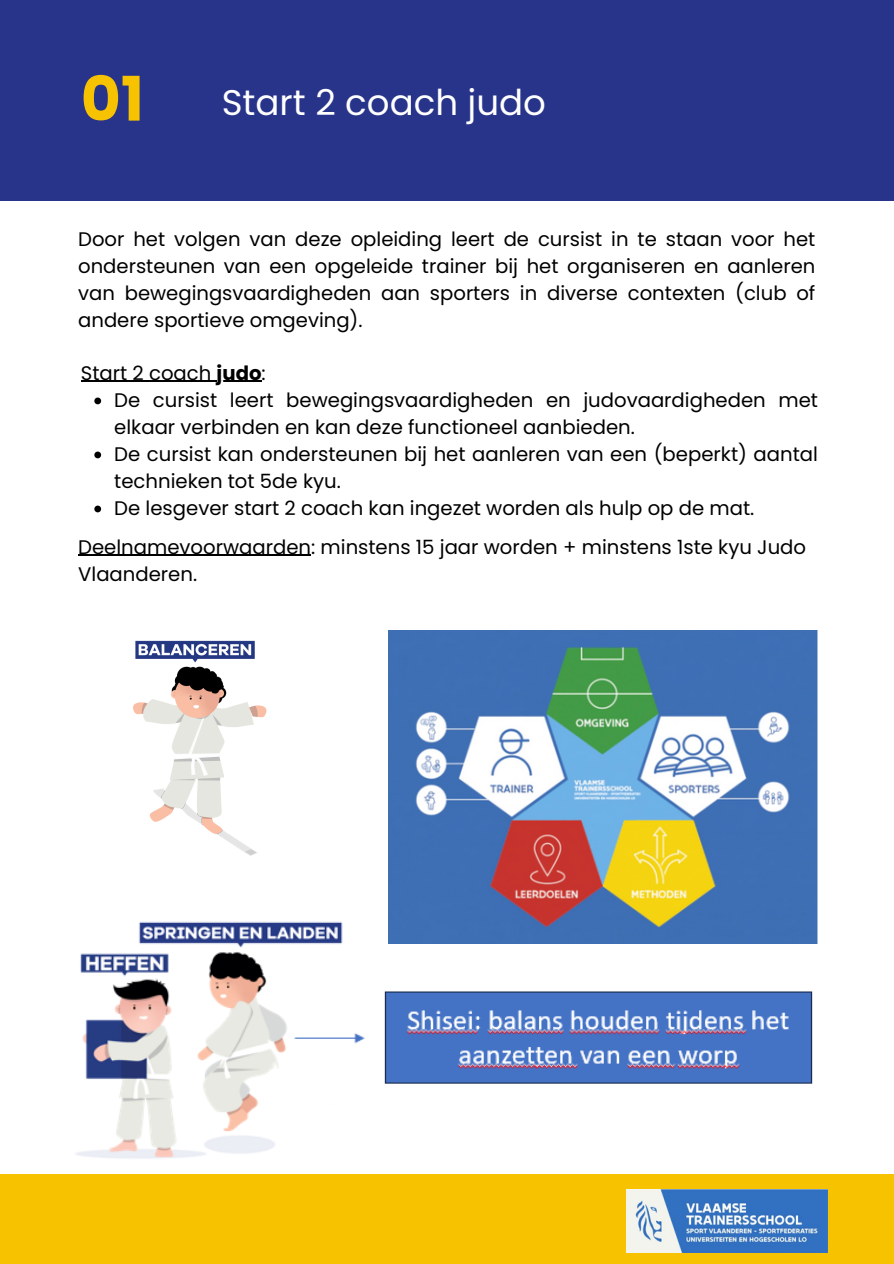
<style>
.page{position:relative;width:894px;height:1264px;background:#fff}
.page>*{position:absolute;margin:0;border:0;box-sizing:border-box;transform-origin:0 0}
.t1{font:700 61.35px "Poppins";color:#f7c200}
.t2{font:35.55px "Poppins";color:#fff}
.t3{font:19.65px/27px "Poppins";color:#000}
.s1{font-weight:700}
</style>
<div class="page">
<div style="left:0;top:0;width:893px;height:200px;background:#27348a"></div>
<div style="left:0;top:1174px;width:893px;height:89px;background:#f7c200"></div>
<img style="left:76px;top:921px;width:741px;height:238px">
<img style="left:388px;top:631px;width:430px;height:312px">
<img style="left:626px;top:1189px;width:200px;height:63px">
<img style="left:133px;top:640px;width:134px;height:216px">
<hr style="left:81px;top:380px;width:135px;height:2px;background:#000">
<hr style="left:216px;top:380px;width:45px;height:2px;background:#000">
<svg style="left:94px;top:397px;width:7px;height:7px"></svg>
<svg style="left:94px;top:451px;width:7px;height:7px"></svg>
<svg style="left:94px;top:505px;width:7px;height:7px"></svg>
<hr style="left:78px;top:555px;width:233px;height:1px;background:#000">
<p class="t1" style="left:81px;top:56px;width:65px">01</p>
<p class="t2" style="left:222px;top:78px;width:326px">Start 2 coach judo</p>
<p class="t3" style="left:78px;top:226px;width:738px;text-align:justify">Door het volgen van deze opleiding leert de cursist in te staan voor het ondersteunen van een opgeleide trainer bij het organiseren en aanleren van bewegingsvaardigheden aan sporters in diverse contexten (club of andere sportieve omgeving).</p>
<p class="t3" style="left:81px;top:359px;width:186px">Start 2 coach <span class="s1">judo</span>:</p>
<p class="t3" style="left:114px;top:386px;width:705px">De cursist leert bewegingsvaardigheden en judovaardigheden met</p>
<p class="t3" style="left:114px;top:413px;width:705px">elkaar verbinden en kan deze functioneel aanbieden.<br>De cursist kan ondersteunen bij het aanleren van een (beperkt) aantal</p>
<p class="t3" style="left:114px;top:467px;width:641px">technieken tot 5de kyu.<br>De lesgever start 2 coach kan ingezet worden als hulp op de mat.</p>
<p class="t3" style="left:78px;top:533px;width:729px">Deelnamevoorwaarden: minstens 15 jaar worden + minstens 1ste kyu Judo<br>Vlaanderen.</p>
</div>
